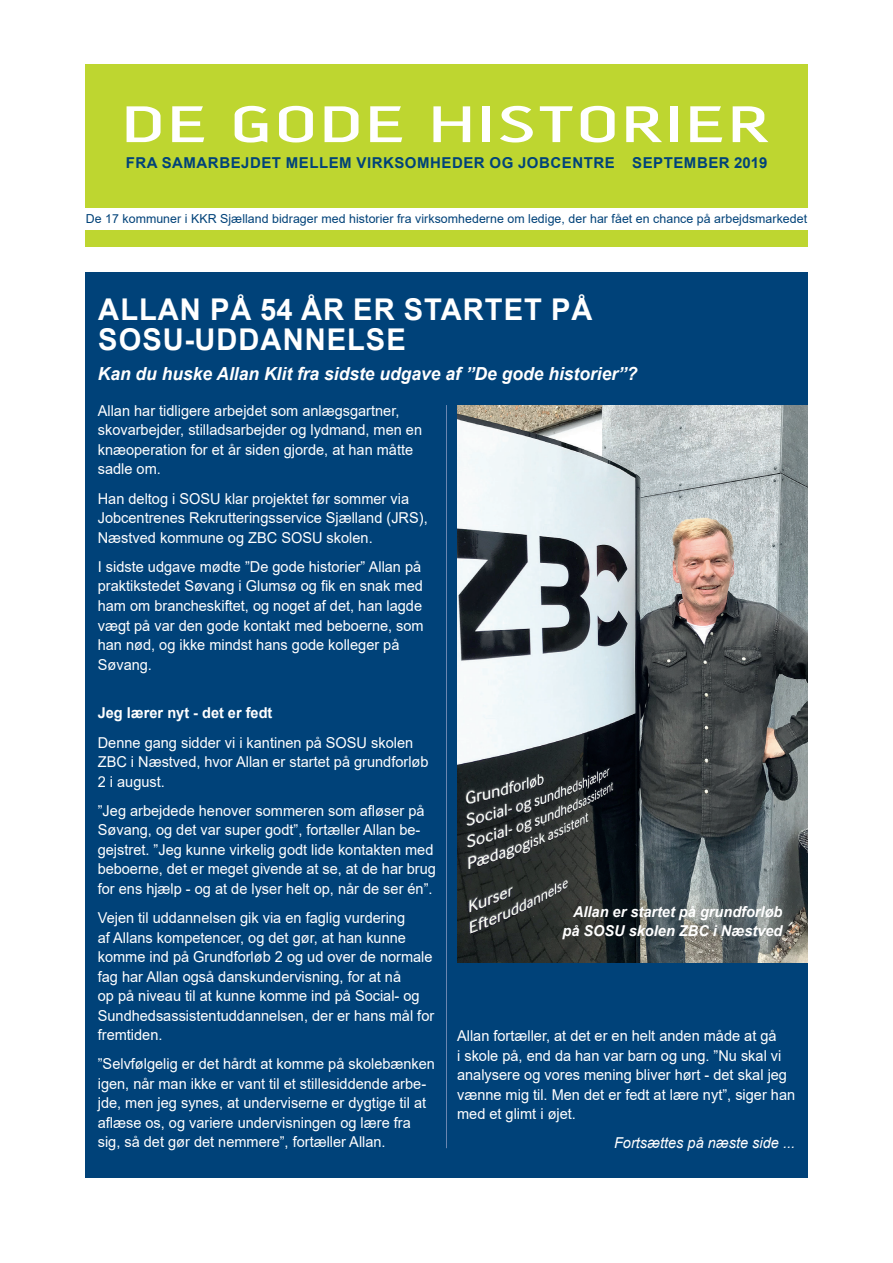
<style>
.page{position:relative;width:893px;height:1263px;background:#fff}
.page>*{position:absolute;margin:0;border:0;box-sizing:border-box;transform-origin:0 0}
.t1{font:500 55.5px "AF Battersea";letter-spacing:.05em;color:#fff;scale:1.5 1}
.Overskrift_-_HVID{font:700 30px/30px "Arial";letter-spacing:.035em;color:#fff}
.Underoverskrift_-_HV{font:italic 700 18px "Arial";color:#fff}
.Brødtekst_-_HVID{font:15px/19.5px "Arial";color:#fff}
.t2{font:700 15px "Arial";letter-spacing:.035em;color:#004279}
.Billedtekst_-_HVID{font:italic 700 15px/19.5px "Arial";color:#fff;text-align:right}
.Brødtekst_-_SORT{font:italic 15px "Arial";color:#fff}
.Mellemrubrik_-_HVID{font:700 15px "Arial";color:#fff}
.t3{font:12.3px "Arial";letter-spacing:.005em;color:#004279}
</style>
<div class="page">
<div style="left:85px;top:64px;width:723px;height:183px;background:#bed630"></div>
<div style="left:85px;top:208px;width:723px;height:22px;background:#fff"></div>
<div style="left:85px;top:405px;width:723px;height:773px;background:#004279"></div>
<hr style="left:446px;top:405px;width:1px;height:743px;background:#6a86b1">
<img style="left:457px;top:405px;width:351px;height:557px">
<div style="left:85px;top:272px;width:723px;height:133px;background:#004279"></div>
<p class="t1" style="left:122px;top:97px;width:432px">DE GODE HISTORIER</p>
<p class="t2" style="left:126px;top:152px;width:491px">FRA SAMARBEJDET MELLEM VIRKSOMHEDER OG JOBCENTRE</p>
<p class="t2" style="left:632px;top:152px;width:137px">SEPTEMBER 2019</p>
<p class="t3" style="left:86px;top:210px;width:723px">De 17 kommuner i KKR Sjælland bidrager med historier fra virksomhederne om ledige, der har fået en chance på arbejdsmarkedet</p>
<p class="Overskrift_-_HVID" style="left:98px;top:294px;width:496px">ALLAN PÅ 54 ÅR ER STARTET PÅ<br>SOSU-UDDANNELSE</p>
<p class="Underoverskrift_-_HV" style="left:98px;top:362px;width:541px">Kan du huske Allan Klit fra sidste udgave af ”De gode historier”?</p>
<p class="Brødtekst_-_HVID" style="left:98px;top:401px;width:326px">Allan har tidligere arbejdet som anlægsgartner, skovarbejder, stilladsarbejder og lydmand, men en knæoperation for et år siden gjorde, at han måtte sadle om.</p>
<p class="Brødtekst_-_HVID" style="left:98px;top:489px;width:331px">Han deltog i SOSU klar projektet før sommer via<br>Jobcentrenes Rekrutteringsservice Sjælland (JRS),<br>Næstved kommune og ZBC SOSU skolen.</p>
<p class="Brødtekst_-_HVID" style="left:98px;top:557px;width:327px">I sidste udgave mødte ”De gode historier” Allan på praktikstedet Søvang i Glumsø og fik en snak med ham om brancheskiftet, og noget af det, han lagde vægt på var den gode kontakt med beboerne, som han nød, og ikke mindst hans gode kolleger på Søvang.</p>
<p class="Mellemrubrik_-_HVID" style="left:98px;top:702px;width:176px">Jeg lærer nyt - det er fedt</p>
<p class="Brødtekst_-_HVID" style="left:98px;top:732px;width:332px">Denne gang sidder vi i kantinen på SOSU skolen<br>ZBC i Næstved, hvor Allan er startet på grundforløb<br>2 i august.</p>
<p class="Brødtekst_-_HVID" style="left:98px;top:801px;width:339px">”Jeg arbejdede henover sommeren som afløser på Søvang, og det var super godt”, fortæller Allan be&shy;gejstret. ”Jeg kunne virkelig godt lide kontakten med beboerne, det er meget givende at se, at de har brug for ens hjælp - og at de lyser helt op, når de ser én”.</p>
<p class="Brødtekst_-_HVID" style="left:98px;top:908px;width:338px">Vejen til uddannelsen gik via en faglig vurdering<br>af Allans kompetencer, og det gør, at han kunne komme ind på Grundforløb 2 og ud over de normale fag har Allan også danskundervisning, for at nå<br>op på niveau til at kunne komme ind på Social- og Sundhedsassistentuddannelsen, der er hans mål for fremtiden.</p>
<p class="Brødtekst_-_HVID" style="left:98px;top:1054px;width:339px">”Selvfølgelig er det hårdt at komme på skolebænken igen, når man ikke er vant til et stillesiddende arbe&shy;jde, men jeg synes, at underviserne er dygtige til at aflæse os, og variere undervisningen og lære fra sig, så det gør det nemmere”, fortæller Allan.</p>
<p class="Billedtekst_-_HVID" style="left:562px;top:902px;width:221px">Allan er startet på grundforløb på SOSU skolen ZBC i Næstved</p>
<p class="Brødtekst_-_HVID" style="left:457px;top:1026px;width:340px">Allan fortæller, at det er en helt anden måde at gå<br>i skole på, end da han var barn og ung. ”Nu skal vi analysere og vores mening bliver hørt - det skal jeg vænne mig til. Men det er fedt at lære nyt”, siger han med et glimt i øjet.</p>
<p class="Brødtekst_-_SORT" style="left:614px;top:1133px;width:183px">Fortsættes på næste side ...</p>
</div>
